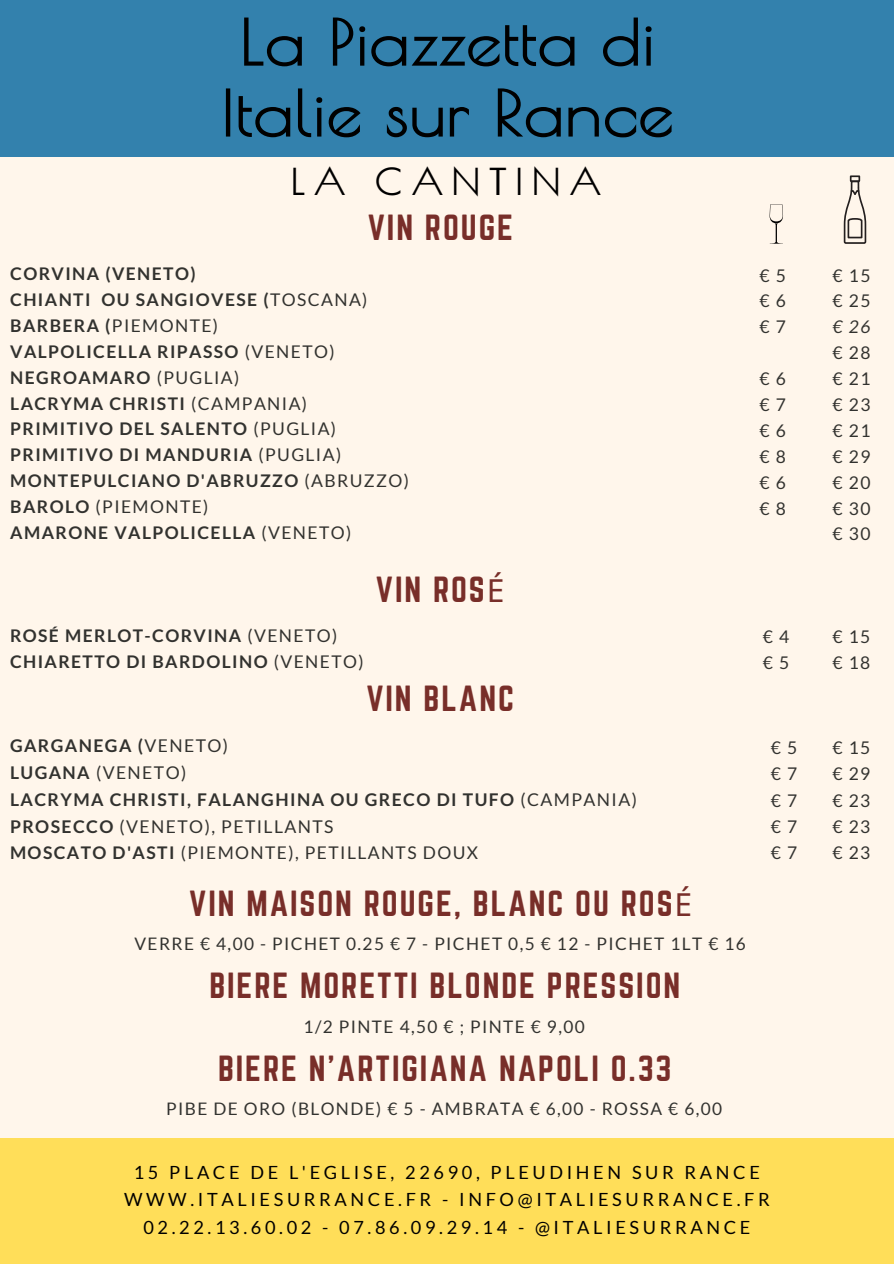
<style>
.page{position:relative;width:894px;height:1264px;background:#fff}
.page>*{position:absolute;margin:0;border:0;box-sizing:border-box;transform-origin:0 0}
.t1{font:700 64.05px/70.8px "Poiret One";color:#000}
.t2{font:700 36.3px "Poiret One";letter-spacing:.23em;color:#000}
.t3{font:31.8px "Norwester";letter-spacing:.06em;color:#782e29}
.t4{font:18.15px "Lato";letter-spacing:.2em;color:#000}
.t5{font:17.55px "Lato";letter-spacing:.08em;color:#32322f}
.t6{font:700 17.55px "Lato";letter-spacing:.08em;color:#32322f}
.t7{font:700 17.4px "Lato";letter-spacing:.08em;color:#32322f}
.t8{font:17.4px/25.8px "Lato";letter-spacing:.08em;color:#32322f}
.t9{font:italic 17.4px "Lato";color:#32322f}
.t10{font:17.25px "Lato";letter-spacing:.08em;color:#32322f}
.s1{font-weight:400}
.s2{font-weight:700}
.s3{font-family:"Noto Sans"}
</style>
<div class="page">
<div style="left:0;top:0;width:893px;height:1263px;background:#fff6eb"></div>
<div style="left:0;top:0;width:893px;height:156px;background:#3381ad"></div>
<div style="left:0;top:1138px;width:893px;height:125px;background:#ffde59"></div>
<svg style="left:769px;top:204px;width:13px;height:40px"></svg>
<svg style="left:843px;top:175px;width:23px;height:69px"></svg>
<p class="t1" style="left:221px;top:6px;width:454px">La Piazzetta di<br>Italie sur Rance</p>
<p class="t2" style="left:291px;top:160px;width:312px">LA CANTINA</p>
<p class="t3" style="left:367px;top:208px;width:147px">VIN ROUGE</p>
<p class="t7" style="left:10px;top:263px;width:187px">CORVINA (VENETO)</p>
<p class="t7" style="left:10px;top:289px;width:358px">CHIANTI OU SANGIOVESE (<span class="s1">TOSCANA)</span></p>
<p class="t8" style="left:10px;top:312px;width:209px"><span class="s2">BARBERA (</span>PIEMONTE)</p>
<p class="t7" style="left:10px;top:340px;width:326px">VALPOLICELLA RIPASSO <span class="s1">(VENETO)</span></p>
<p class="t7" style="left:10px;top:366px;width:231px">NEGROAMARO <span class="s1">(PUGLIA)</span></p>
<p class="t7" style="left:10px;top:392px;width:298px">LACRYMA CHRISTI <span class="s1">(CAMPANIA)</span></p>
<p class="t7" style="left:10px;top:418px;width:327px">PRIMITIVO DEL SALENTO <span class="s1">(PUGLIA)</span></p>
<p class="t7" style="left:10px;top:444px;width:332px">PRIMITIVO DI MANDURIA <span class="s1">(PUGLIA)</span></p>
<p class="t7" style="left:10px;top:470px;width:400px">MONTEPULCIANO D'ABRUZZO <span class="s1">(ABRUZZO)</span></p>
<p class="t8" style="left:10px;top:493px;width:200px"><span class="s2">BAROLO</span> (PIEMONTE)</p>
<p class="t7" style="left:10px;top:522px;width:342px">AMARONE VALPOLICELLA <span class="s1">(VENETO)</span></p>
<p class="t7" style="left:10px;top:624px;width:329px">ROSÉ MERLOT-CORVINA <span class="s1">(VENETO)</span></p>
<p class="t7" style="left:10px;top:650px;width:355px">CHIARETTO DI BARDOLINO <span class="s1">(VENETO)</span></p>
<p class="t3" style="left:376px;top:570px;width:130px">VIN ROS<span class="s3">É</span></p>
<p class="t3" style="left:366px;top:679px;width:149px">VIN BLANC</p>
<p class="t6" style="left:10px;top:735px;width:219px">GARGANEGA (<span class="s1">VENETO)</span></p>
<p class="t5" style="left:10px;top:762px;width:178px"><span class="s2">LUGANA</span> (VENETO)</p>
<p class="t6" style="left:10px;top:789px;width:628px">LACRYMA CHRISTI, FALANGHINA OU GRECO DI TUFO <span class="s1">(CAMPANIA)</span></p>
<p class="t5" style="left:10px;top:816px;width:325px"><span class="s2">PROSECCO</span> (VENETO), PETILLANTS</p>
<p class="t8" style="left:10px;top:839px;width:469px"><span class="s2">MOSCATO D'ASTI</span> (PIEMONTE), PETILLANTS DOUX</p>
<h3 class="t3" style="left:189px;top:884px;width:504px">VIN MAISON ROUGE, BLANC OU ROS<span class="s3">É</span></h3>
<p class="t10" style="left:134px;top:933px;width:612px">VERRE € 4,00 - PICHET 0.25 € 7 - PICHET 0,5 € 12 - PICHET 1LT € 16</p>
<h3 class="t3" style="left:209px;top:966px;width:472px">BIERE MORETTI BLONDE PRESSION</h3>
<p class="t10" style="left:303px;top:1015px;width:282px">1/2 PINTE 4,50 € ; PINTE € 9,00</p>
<h3 class="t3" style="left:218px;top:1048px;width:455px">BIERE N’ARTIGIANA NAPOLI 0.33</h3>
<p class="t10" style="left:166px;top:1097px;width:557px">PIBE DE ORO (BLONDE) € 5 - AMBRATA € 6,00 - ROSSA € 6,00</p>
<p class="t8" style="left:759px;top:262px;width:28px">€ 5</p>
<h1 class="t8" style="left:759px;top:288px;width:28px">€ 6</h1>
<h2 class="t8" style="left:759px;top:314px;width:28px">€ 7</h2>
<p class="t8" style="left:759px;top:365px;width:28px">€ 6</p>
<p class="t8" style="left:759px;top:391px;width:28px">€ 7</p>
<h3 class="t8" style="left:759px;top:417px;width:28px">€ 6</h3>
<p class="t8" style="left:759px;top:443px;width:28px">€ 8</p>
<p class="t8" style="left:759px;top:469px;width:28px">€ 6</p>
<p class="t8" style="left:759px;top:495px;width:28px">€ 8</p>
<h3 class="t8" style="left:762px;top:623px;width:28px">€ 4</h3>
<p class="t8" style="left:762px;top:649px;width:28px">€ 5</p>
<h3 class="t5" style="left:770px;top:736px;width:28px">€ 5</h3>
<p class="t5" style="left:770px;top:763px;width:28px">€ 7</p>
<p class="t5" style="left:770px;top:789px;width:28px">€ 7</p>
<p class="t5" style="left:770px;top:815px;width:28px">€ 7</p>
<p class="t5" style="left:770px;top:841px;width:28px">€ 7</p>
<p class="t4" style="left:134px;top:1161px;width:627px">15 PLACE DE L'EGLISE, 22690, PLEUDIHEN SUR RANCE</p>
<p class="t4" style="left:124px;top:1188px;width:647px">WWW.ITALIESURRANCE.FR - INFO@ITALIESURRANCE.FR</p>
<p class="t4" style="left:143px;top:1215px;width:608px">02.22.13.60.02 - 07.86.09.29.14 - @ITALIESURRANCE</p>
<p class="t8" style="left:832px;top:262px;width:39px">€ 15 € 25</p>
<p class="t9" style="left:832px;top:316px;width:39px">€ 26</p>
<p class="t8" style="left:832px;top:339px;width:39px">€ 28</p>
<p class="t8" style="left:832px;top:365px;width:39px">€ 21</p>
<p class="t8" style="left:832px;top:391px;width:39px">€ 23</p>
<p class="t8" style="left:832px;top:417px;width:39px">€ 21</p>
<p class="t8" style="left:832px;top:443px;width:39px">€ 29</p>
<p class="t8" style="left:832px;top:469px;width:39px">€ 20</p>
<p class="t8" style="left:832px;top:495px;width:39px">€ 30</p>
<p class="t8" style="left:832px;top:521px;width:39px">€ 30</p>
<p class="t8" style="left:832px;top:623px;width:39px">€ 15</p>
<p class="t8" style="left:832px;top:649px;width:39px">€ 18</p>
<p class="t5" style="left:832px;top:736px;width:39px">€ 15</p>
<p class="t5" style="left:832px;top:763px;width:39px">€ 29</p>
<p class="t5" style="left:832px;top:789px;width:39px">€ 23</p>
<p class="t5" style="left:832px;top:815px;width:39px">€ 23</p>
<p class="t5" style="left:832px;top:841px;width:39px">€ 23</p>
</div>
